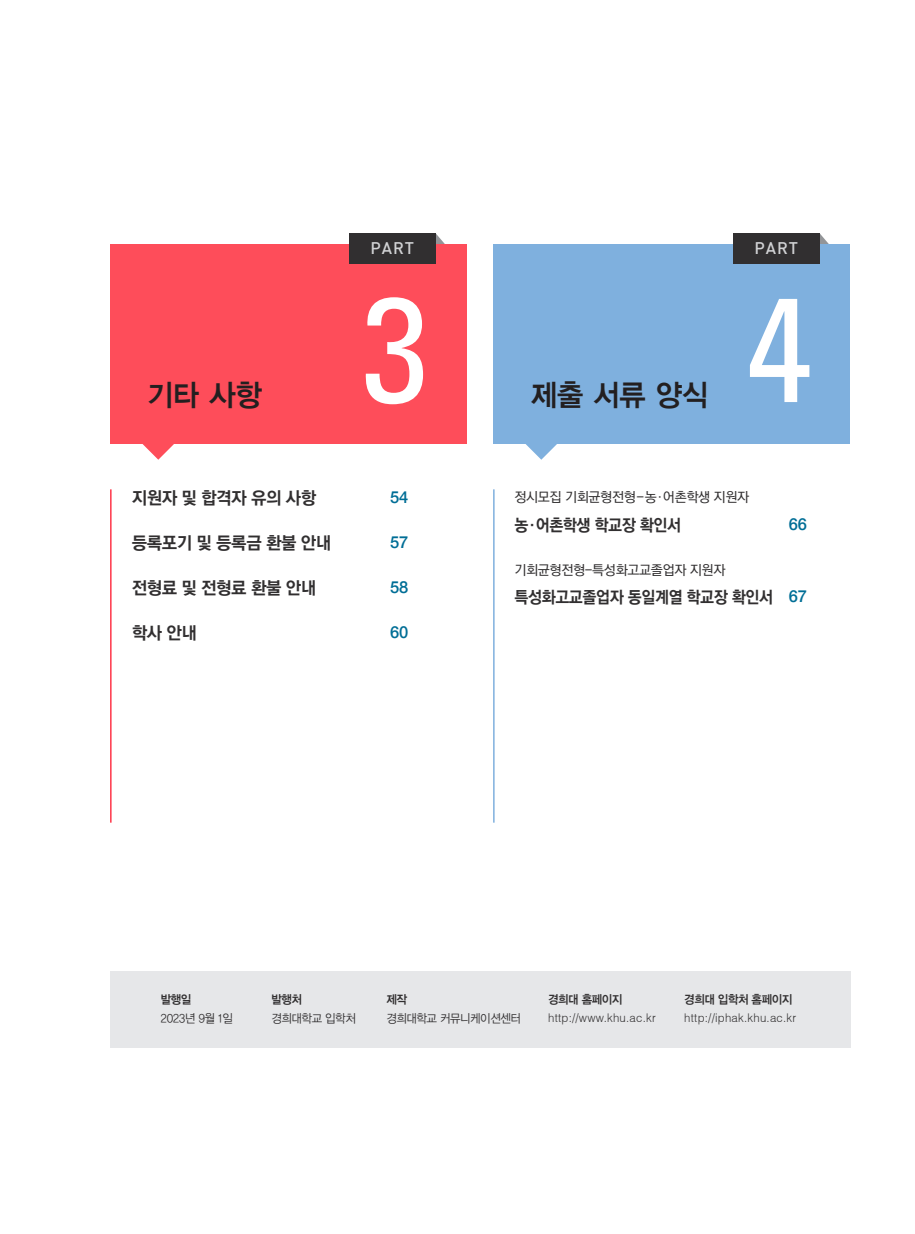
<style>
.page{position:relative;width:915px;height:1234px;background:#fff}
.page>*{position:absolute;margin:0;border:0;box-sizing:border-box;transform-origin:0 0}
.t1{font:condensed 148.5px "Univers LT Std";color:#fff}
.t2{font:30px "YDVYGO34";color:#231f20;scale:.95 1}
.t3{font:17.25px "YDVYGO550";letter-spacing:-.03em;color:#312f30}
.t4{font:16.5px "YDVYGO550";letter-spacing:-.03em;color:#312f30;scale:.95 1}
.t5{font:500 16.5px "Helvetica 65";color:#006e96}
.t6{font:500 16.5px "DIN Alternate";letter-spacing:.06em;color:#d1d2d4}
.t7{font:13.5px "YDVYGO530";letter-spacing:-.03em;color:#312f30}
.t8{font:300 12px "Helvetica";letter-spacing:.02em;color:#312f30;scale:.95 1}
.t9{font:12px "YDVYGO14";letter-spacing:-.04em;color:#312f30;scale:.95 1}
.t10{font:12px "YDVYGO12";letter-spacing:-.04em;color:#312f30;scale:.95 1}
.t11{font:12px "YDVYGO12";color:#312f30;scale:.95 1}
.s1{font-family:"Helvetica 65";font-weight:500;color:#006e96}
</style>
<div class="page">
<svg style="left:435px;top:233px;width:10px;height:11px"></svg>
<svg style="left:819px;top:233px;width:10px;height:11px"></svg>
<div style="left:110px;top:244px;width:356px;height:200px;background:#fe4d5a"></div>
<div style="left:493px;top:244px;width:356px;height:200px;background:#7fb0de"></div>
<svg style="left:143px;top:444px;width:31px;height:15px"></svg>
<svg style="left:526px;top:444px;width:30px;height:15px"></svg>
<hr style="left:110px;top:489px;width:1px;height:333px;background:#fe3649">
<hr style="left:493px;top:489px;width:1px;height:333px;background:#7fb0de">
<div style="left:349px;top:233px;width:86px;height:31px;background:#312f30"></div>
<div style="left:733px;top:233px;width:86px;height:31px;background:#312f30"></div>
<div style="left:110px;top:971px;width:740px;height:76px;background:#e6e7e9"></div>
<p class="t2" style="left:147px;top:374px;width:122px">기타 사항</p>
<p class="t6" style="left:370px;top:237px;width:45px">PART</p>
<p class="t6" style="left:754px;top:237px;width:45px">PART</p>
<p class="t1" style="left:362px;top:255px;width:67px">3</p>
<p class="t2" style="left:530px;top:374px;width:188px">제출 서류 양식</p>
<p class="t1" style="left:746px;top:255px;width:67px">4</p>
<p class="t3" style="left:132px;top:486px;width:186px">지원자 및 합격자 유의 사항</p>
<p class="t5" style="left:390px;top:487px;width:20px">54</p>
<p class="t3" style="left:132px;top:531px;width:201px">등록포기 및 등록금 환불 안내</p>
<p class="t5" style="left:390px;top:532px;width:20px">57</p>
<p class="t3" style="left:132px;top:576px;width:186px">전형료 및 전형료 환불 안내</p>
<p class="t5" style="left:390px;top:577px;width:20px">58</p>
<p class="t3" style="left:132px;top:621px;width:67px">학사 안내</p>
<p class="t5" style="left:390px;top:622px;width:20px">60</p>
<p class="t7" style="left:514px;top:488px;width:236px">정시모집 기회균형전형-농·어촌학생 지원자</p>
<p class="t4" style="left:514px;top:513px;width:177px">농·어촌학생 학교장 확인서</p>
<p class="t5" style="left:788px;top:513px;width:20px">66</p>
<p class="t7" style="left:514px;top:560px;width:213px">기회균형전형-특성화고교졸업자 지원자</p>
<p class="t4" style="left:514px;top:586px;width:309px">특성화고교졸업자 동일계열 학교장 확인서 <span class="s1">67</span></p>
<p class="t9" style="left:161px;top:990px;width:34px">발행일</p>
<p class="t9" style="left:271px;top:990px;width:34px">발행처</p>
<p class="t9" style="left:386px;top:990px;width:23px">제작</p>
<p class="t9" style="left:548px;top:990px;width:80px">경희대 홈페이지</p>
<p class="t9" style="left:684px;top:990px;width:115px">경희대 입학처 홈페이지</p>
<p class="t11" style="left:161px;top:1010px;width:78px">2023년 9월 1일</p>
<p class="t10" style="left:271px;top:1010px;width:90px">경희대학교 입학처</p>
<p class="t10" style="left:386px;top:1010px;width:143px">경희대학교 커뮤니케이션센터</p>
<p class="t8" style="left:548px;top:1010px;width:115px">http://www.khu.ac.kr</p>
<p class="t8" style="left:684px;top:1010px;width:119px">http://iphak.khu.ac.kr</p>
</div>
